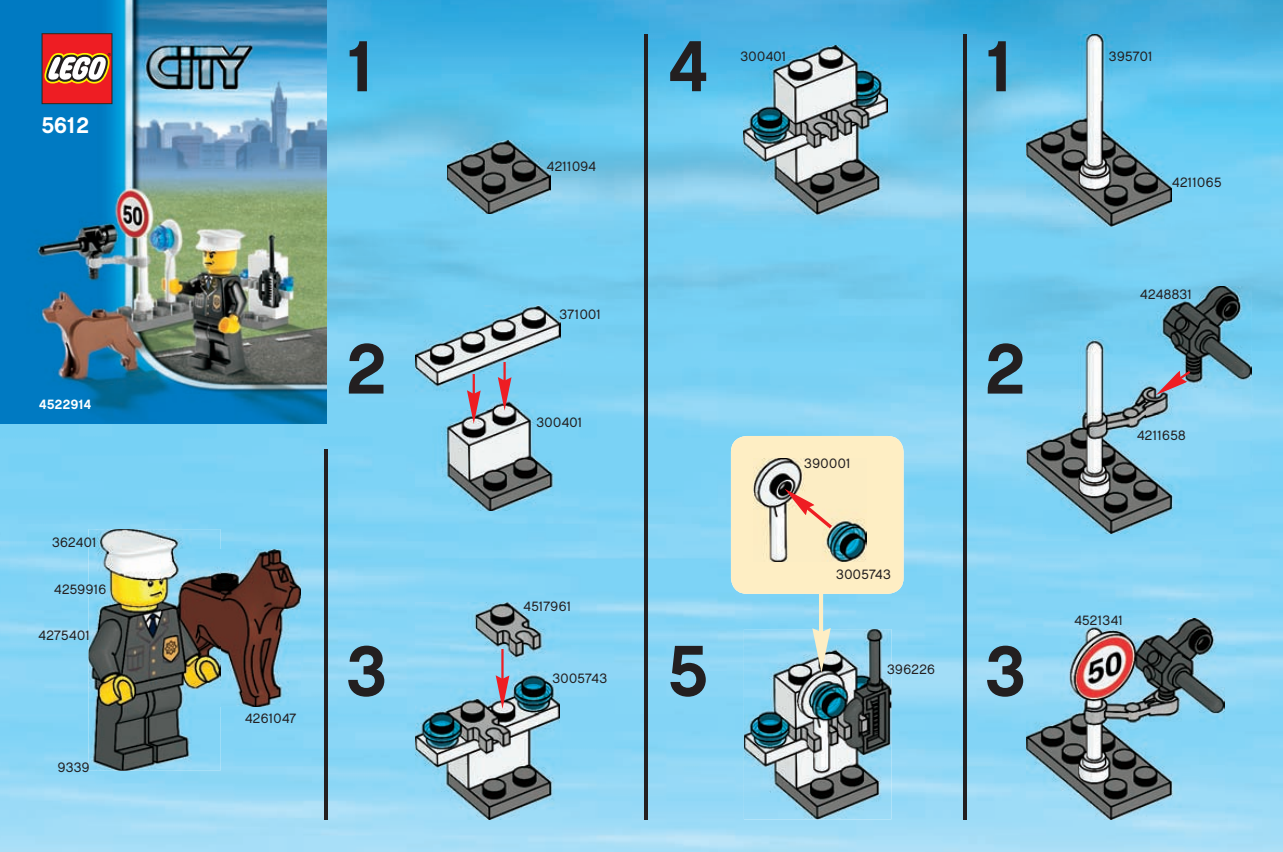
<style>
.page{position:relative;width:1283px;height:852px;background:#fff}
.page>*{position:absolute;margin:0;border:0;box-sizing:border-box;transform-origin:0 0}
.t1{font:72px "Chalet New York Nineteen Sixty";color:#231f20}
.t2{font:22.72px "Chalet New York Nineteen Sixty";color:#fff}
.t3{font:13.5px "Chalet London Nineteen Eighty";letter-spacing:.025em;color:#231f20}
.t4{font:13.5px "Chalet New York Nineteen Sixty";letter-spacing:.025em;color:#fff}
</style>
<div class="page">
<img style="left:0;top:0;width:1283px;height:851px">
<img style="left:220px;top:549px;width:81px;height:157px">
<img style="left:1026px;top:34px;width:146px;height:192px">
<img style="left:89px;top:529px;width:131px;height:241px">
<img style="left:447px;top:141px;width:103px;height:73px">
<img style="left:744px;top:46px;width:143px;height:168px">
<img style="left:416px;top:306px;width:144px;height:204px">
<hr style="left:503px;top:362px;width:3px;height:19px;background:#ee1d23">
<svg style="left:498px;top:377px;width:13px;height:33px"></svg>
<svg style="left:467px;top:375px;width:14px;height:49px"></svg>
<img style="left:416px;top:602px;width:143px;height:217px">
<hr style="left:501px;top:649px;width:2px;height:30px;background:#ee1d23">
<svg style="left:496px;top:675px;width:13px;height:33px"></svg>
<hr style="left:644px;top:34px;width:3px;height:785px;background:#231f20">
<hr style="left:324px;top:449px;width:3px;height:370px;background:#231f20">
<img style="left:0;top:0;width:326px;height:424px">
<svg style="left:42px;top:33px;width:70px;height:71px;background:#d15146"></svg>
<img style="left:1026px;top:618px;width:198px;height:201px">
<img style="left:744px;top:629px;width:147px;height:190px">
<img style="left:1026px;top:286px;width:225px;height:247px">
<svg style="left:1156px;top:366px;width:37px;height:29px"></svg>
<svg style="left:812px;top:627px;width:19px;height:45px"></svg>
<hr style="left:820px;top:489px;width:3px;height:145px;background:#feeec4">
<div style="left:731px;top:436px;width:172px;height:157px;background:#feeec4;border-radius:16px"></div>
<img style="left:754px;top:458px;width:112px;height:103px">
<svg style="left:784px;top:488px;width:51px;height:44px"></svg>
<hr style="left:963px;top:34px;width:3px;height:785px;background:#231f20">
<svg style="left:0;top:0;width:9px;height:4px"></svg>
<svg style="left:0;top:849px;width:9px;height:3px"></svg>
<h2 class="t2" style="left:42px;top:116px;width:49px">5612</h2>
<p class="t4" style="left:39px;top:399px;width:54px">4522914</p>
<p class="t3" style="left:52px;top:536px;width:46px">362401</p>
<p class="t3" style="left:54px;top:583px;width:53px">4259916</p>
<p class="t3" style="left:39px;top:630px;width:53px">4275401</p>
<p class="t3" style="left:58px;top:761px;width:33px">9339</p>
<p class="t3" style="left:245px;top:712px;width:53px">4261047</p>
<h1 class="t1" style="left:668px;top:38px;width:41px">4</h1>
<h1 class="t1" style="left:346px;top:38px;width:32px">1</h1>
<h1 class="t1" style="left:985px;top:38px;width:32px">1</h1>
<p class="t3" style="left:740px;top:51px;width:47px">300401</p>
<p class="t3" style="left:1109px;top:51px;width:45px">395701</p>
<h1 class="t1" style="left:346px;top:340px;width:42px">2</h1>
<h1 class="t1" style="left:346px;top:642px;width:42px">3</h1>
<p class="t3" style="left:547px;top:160px;width:51px">4211094</p>
<p class="t3" style="left:560px;top:308px;width:43px">371001</p>
<p class="t3" style="left:536px;top:416px;width:47px">300401</p>
<p class="t3" style="left:523px;top:601px;width:49px">4517961</p>
<p class="t3" style="left:552px;top:672px;width:56px">3005743</p>
<h1 class="t1" style="left:668px;top:642px;width:41px">5</h1>
<p class="t3" style="left:804px;top:457px;width:48px">390001</p>
<p class="t3" style="left:836px;top:568px;width:56px">3005743</p>
<p class="t3" style="left:887px;top:663px;width:49px">396226</p>
<h1 class="t1" style="left:985px;top:340px;width:42px">2</h1>
<p class="t3" style="left:1172px;top:177px;width:51px">4211065</p>
<p class="t3" style="left:1140px;top:289px;width:53px">4248831</p>
<p class="t3" style="left:1137px;top:430px;width:50px">4211658</p>
<h1 class="t1" style="left:985px;top:642px;width:42px">3</h1>
<p class="t3" style="left:1074px;top:614px;width:50px">4521341</p>
</div>
